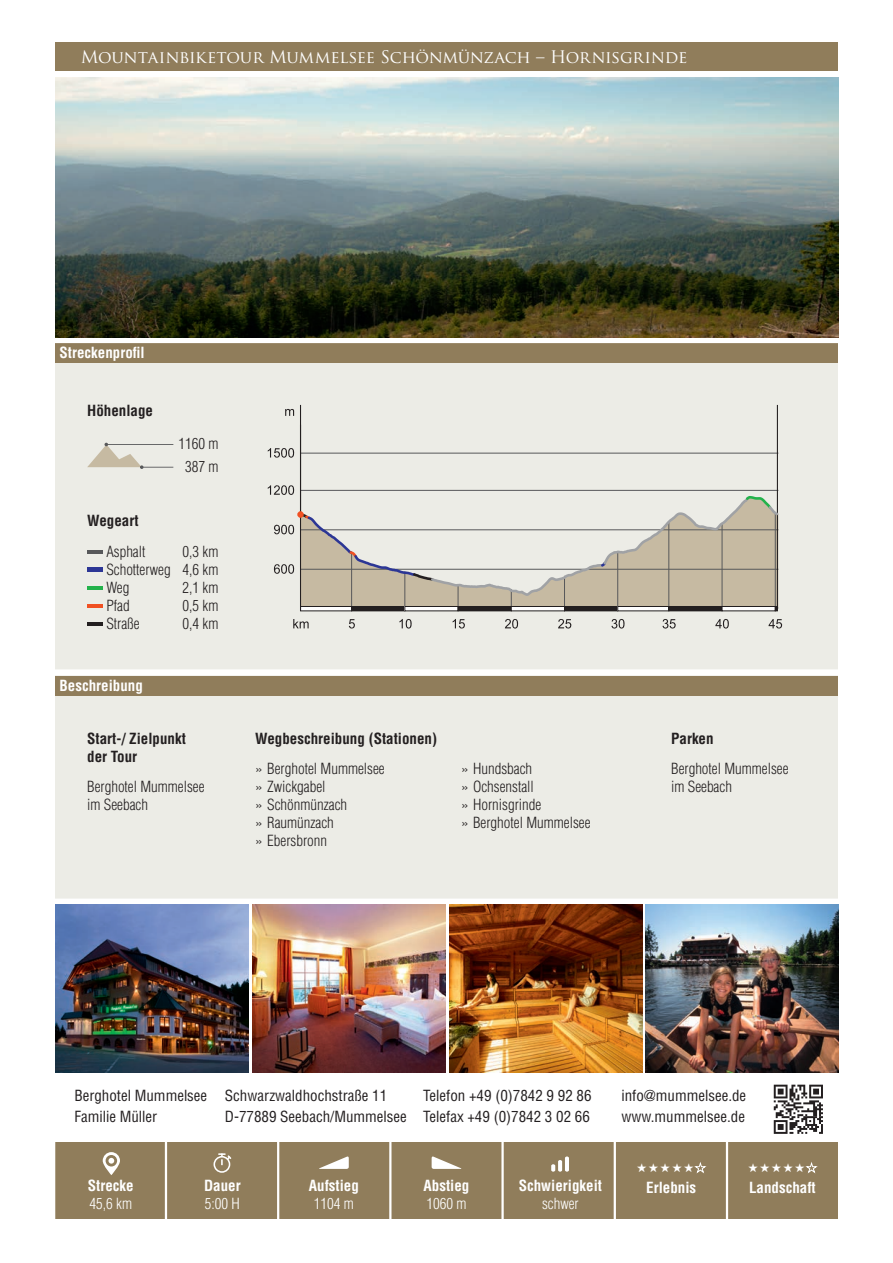
<style>
.page{position:relative;width:893px;height:1263px;background:#fff}
.page>*{position:absolute;margin:0;border:0;box-sizing:border-box;transform-origin:0 0}
.t1{font:16.95px "Trajan Pro";letter-spacing:-.02em;color:#fff}
.t2{font:300 condensed 15px/18px "Helvetica LT Std";color:#231f20}
.t3{font:condensed 15px/21px "Helvetica LT Std";color:#231f20}
.t4{font:700 condensed 15px "Helvetica LT Std";color:#fff}
.t5{font:700 condensed 15px/18px "Helvetica LT Std";color:#231f20}
.t6{font:300 condensed 15px "Helvetica LT Std";color:#fff}
</style>
<div class="page">
<div style="left:55px;top:362px;width:783px;height:355px;background:#ecece6"></div>
<div style="left:55px;top:695px;width:783px;height:206px;background:#ecece6"></div>
<hr style="left:87px;top:550px;width:16px;height:3px;background:#57585a">
<hr style="left:87px;top:567px;width:16px;height:4px;background:#2c3695">
<hr style="left:87px;top:586px;width:16px;height:3px;background:#23b24b">
<hr style="left:87px;top:604px;width:16px;height:3px;background:#f05022">
<hr style="left:87px;top:622px;width:16px;height:3px;background:#231f20">
<div style="left:55px;top:343px;width:783px;height:19px;background:#907d5b"></div>
<div style="left:55px;top:676px;width:783px;height:19px;background:#907d5b"></div>
<svg style="left:774px;top:1085px;width:49px;height:49px"></svg>
<div style="left:37px;top:669px;width:813px;height:6px;background:#fff"></div>
<div style="left:37px;top:898px;width:813px;height:6px;background:#fff"></div>
<div style="left:55px;top:43px;width:783px;height:28px;background:#907d5b"></div>
<hr style="left:300px;top:453px;width:478px;height:1px;background:#57585a">
<svg style="left:268px;top:448px;width:26px;height:10px"></svg>
<svg style="left:285px;top:409px;width:9px;height:7px"></svg>
<svg style="left:293px;top:619px;width:16px;height:9px"></svg>
<svg style="left:349px;top:619px;width:6px;height:9px"></svg>
<svg style="left:399px;top:619px;width:13px;height:9px"></svg>
<svg style="left:453px;top:619px;width:12px;height:9px"></svg>
<svg style="left:505px;top:619px;width:13px;height:9px"></svg>
<svg style="left:558px;top:619px;width:13px;height:9px"></svg>
<svg style="left:611px;top:619px;width:13px;height:9px"></svg>
<svg style="left:662px;top:619px;width:14px;height:9px"></svg>
<svg style="left:715px;top:619px;width:14px;height:9px"></svg>
<svg style="left:769px;top:619px;width:13px;height:9px"></svg>
<hr style="left:777px;top:405px;width:1px;height:206px;background:#231f20">
<hr style="left:300px;top:405px;width:1px;height:206px;background:#231f20">
<svg style="left:268px;top:485px;width:511px;height:126px"></svg>
<div style="left:297px;top:511px;width:7px;height:7px;border:2px solid #f05022;border-radius:50%"></div>
<img style="left:55px;top:904px;width:193px;height:168px">
<img style="left:252px;top:904px;width:193px;height:168px">
<img style="left:449px;top:904px;width:193px;height:168px">
<img style="left:645px;top:904px;width:193px;height:168px">
<img style="left:55px;top:77px;width:783px;height:260px">
<svg style="left:87px;top:443px;width:56px;height:26px"></svg>
<div style="left:55px;top:1141px;width:783px;height:77px;background:#907d5b"></div>
<svg style="left:103px;top:1152px;width:17px;height:23px"></svg>
<svg style="left:213px;top:1153px;width:18px;height:20px"></svg>
<svg style="left:319px;top:1156px;width:30px;height:13px"></svg>
<svg style="left:432px;top:1156px;width:30px;height:13px"></svg>
<hr style="left:726px;top:1138px;width:2px;height:82px;background:#fff">
<hr style="left:614px;top:1138px;width:2px;height:82px;background:#fff">
<hr style="left:501px;top:1138px;width:3px;height:82px;background:#fff">
<hr style="left:277px;top:1138px;width:2px;height:82px;background:#fff">
<hr style="left:389px;top:1138px;width:2px;height:82px;background:#fff">
<hr style="left:165px;top:1138px;width:2px;height:82px;background:#fff">
<svg style="left:551px;top:1164px;width:4px;height:8px"></svg>
<svg style="left:558px;top:1160px;width:4px;height:12px"></svg>
<hr style="left:565px;top:1156px;width:4px;height:16px;background:#fff;border-radius:2px">
<svg style="left:694px;top:1162px;width:13px;height:12px"></svg>
<svg style="left:805px;top:1162px;width:13px;height:12px"></svg>
<p class="t1" style="left:81px;top:46px;width:608px">Mountainbiketour Mummelsee Schönmünzach – Hornisgrinde</p>
<p class="t4" style="left:60px;top:343px;width:86px">Streckenprofil</p>
<p class="t5" style="left:87px;top:401px;width:67px">Höhenlage</p>
<p class="t2" style="left:178px;top:432px;width:41px;line-height:22.5px;text-align:center">1160 m<br>387 m</p>
<p class="t5" style="left:87px;top:511px;width:53px">Wegeart</p>
<p class="t2" style="left:106px;top:542px;width:41px">Asphalt</p>
<p class="t2" style="left:106px;top:542px;width:114px;text-align:justify;text-indent:76px">0,3 km Schotterweg 4,6 km Weg</p>
<p class="t2" style="left:183px;top:578px;width:37px">2,1 km</p>
<p class="t2" style="left:106px;top:596px;width:25px">Pfad</p>
<p class="t2" style="left:183px;top:596px;width:37px">0,5 km</p>
<p class="t2" style="left:106px;top:614px;width:35px">Straße</p>
<p class="t2" style="left:183px;top:614px;width:37px">0,4 km</p>
<p class="t4" style="left:60px;top:676px;width:85px">Beschreibung</p>
<p class="t5" style="left:87px;top:729px;width:100px">Start-/ Zielpunkt der Tour</p>
<p class="t2" style="left:87px;top:778px;width:119px">Berghotel Mummelsee im Seebach</p>
<p class="t5" style="left:255px;top:729px;width:183px">Wegbeschreibung (Stationen)</p>
<p class="t2" style="left:255px;top:760px;width:131px">» Berghotel Mummelsee » Zwickgabel<br>» Schönmünzach<br>» Raumünzach<br>» Ebersbronn</p>
<p class="t2" style="left:461px;top:760px;width:131px">» Hundsbach<br>» Ochsenstall<br>» Hornisgrinde<br>» Berghotel Mummelsee</p>
<p class="t5" style="left:671px;top:729px;width:44px">Parken</p>
<p class="t2" style="left:671px;top:760px;width:119px">Berghotel Mummelsee im Seebach</p>
<p class="t3" style="left:74px;top:1085px;width:134px">Berghotel Mummelsee<br>Familie Müller</p>
<p class="t3" style="left:225px;top:1085px;width:184px">Schwarzwaldhochstraße 11<br>D-77889 Seebach/Mummelsee</p>
<p class="t3" style="left:423px;top:1085px;width:170px">Telefon +49 (0)7842 9 92 86<br>Telefax +49 (0)7842 3 02 66</p>
<p class="t3" style="left:621px;top:1085px;width:126px">info@mummelsee.de www.mummelsee.de</p>
<p class="t4" style="left:88px;top:1176px;width:47px">Strecke</p>
<p class="t6" style="left:90px;top:1194px;width:44px">45,6 km</p>
<p class="t4" style="left:204px;top:1176px;width:38px">Dauer</p>
<p class="t6" style="left:205px;top:1194px;width:36px">5:00 H</p>
<p class="t4" style="left:309px;top:1176px;width:52px">Aufstieg</p>
<p class="t6" style="left:314px;top:1194px;width:41px">1104 m</p>
<p class="t4" style="left:424px;top:1176px;width:47px">Abstieg</p>
<p class="t6" style="left:427px;top:1194px;width:41px">1060 m</p>
<p class="t4" style="left:519px;top:1176px;width:85px">Schwierigkeit</p>
<p class="t6" style="left:542px;top:1194px;width:38px">schwer</p>
<p class="t4" style="left:646px;top:1178px;width:51px">Erlebnis</p>
<p class="t4" style="left:749px;top:1178px;width:68px">Landschaft</p>
</div>
